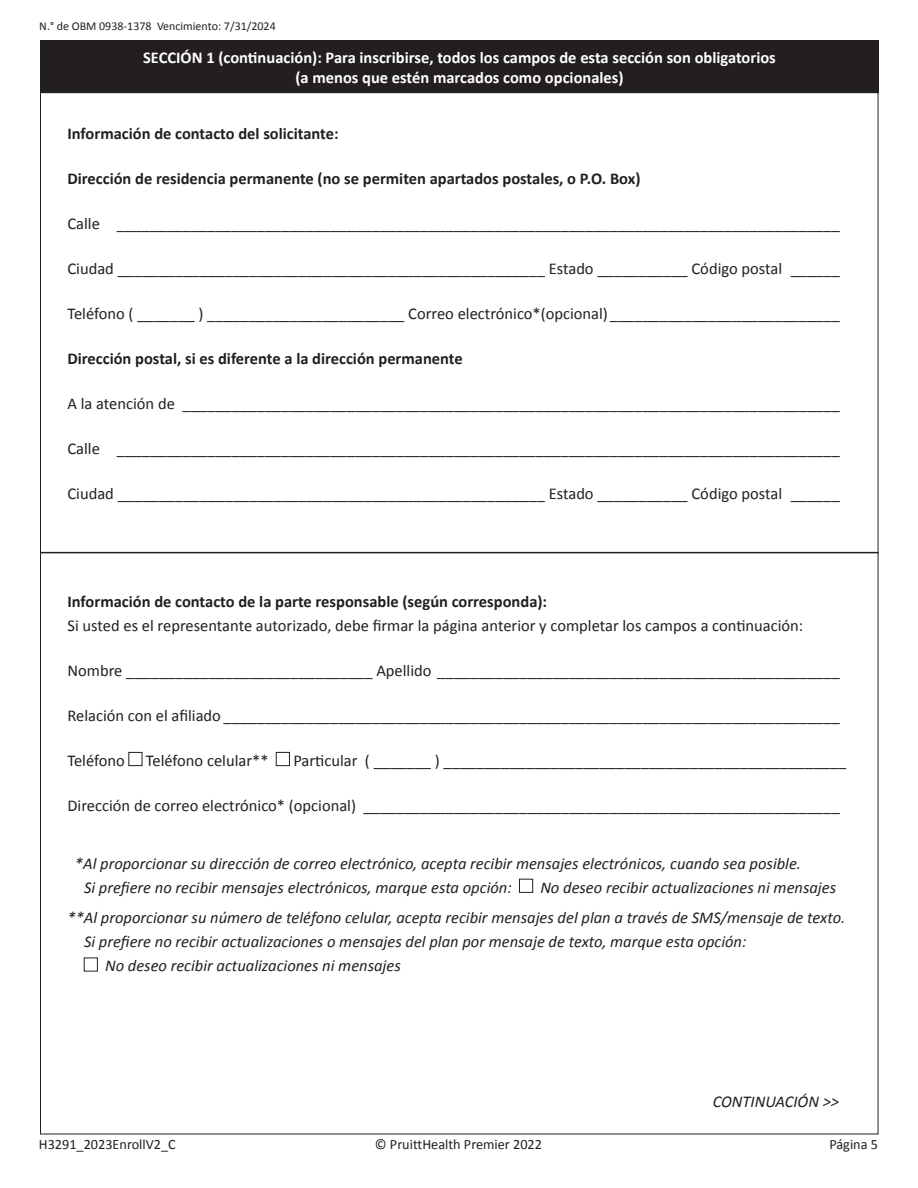
<style>
.page{position:relative;width:918px;height:1188px;background:#fff}
.page>*{position:absolute;margin:0;border:0;box-sizing:border-box;transform-origin:0 0}
.Body_Copy_9_11_5{font:16.5px "Calibri";color:#231f20}
.Body_Copy_9_11_5-2{font:italic 16.5px/24px "Calibri";color:#231f20}
.Body_Copy_9_11_5-3{font:700 16.5px "Calibri";color:#231f20}
.t1{font:700 16.5px/19.8px "Calibri";color:#fff;text-align:center}
.t2{font:14.25px "Calibri";color:#231f20}
.t3{font:12px "Calibri";color:#231f20}
</style>
<div class="page">
<hr style="left:40px;top:552px;width:839px;height:1px;background:#231f20">
<div style="left:129px;top:752px;width:13px;height:14px;border:1px solid #231f20"></div>
<div style="left:276px;top:752px;width:14px;height:14px;border:1px solid #231f20"></div>
<div style="left:519px;top:879px;width:14px;height:14px;border:1px solid #231f20"></div>
<div style="left:84px;top:958px;width:14px;height:13px;border:1px solid #231f20"></div>
<div style="left:41px;top:40px;width:837px;height:53px;background:#231f20"></div>
<p class="t3" style="left:39px;top:19px;width:238px">N.° de OBM 0938-1378 Vencimiento: 7/31/2024</p>
<p class="t1" style="left:143px;top:47px;width:634px">SECCIÓN 1 (continuación): Para inscribirse, todos los campos de esta sección son obligatorios (a menos que estén marcados como opcionales)</p>
<p class="Body_Copy_9_11_5-3" style="left:68px;top:122px;width:273px">Información de contacto del solicitante:</p>
<p class="Body_Copy_9_11_5-3" style="left:68px;top:167px;width:575px">Dirección de residencia permanente (no se permiten apartados postales, o P.O. Box)</p>
<p class="Body_Copy_9_11_5" style="left:68px;top:213px;width:774px">Calle ________________________________________________________________________________________</p>
<p class="Body_Copy_9_11_5" style="left:68px;top:258px;width:774px">Ciudad ____________________________________________________ Estado ___________ Código postal ______</p>
<p class="Body_Copy_9_11_5" style="left:68px;top:303px;width:774px">Teléfono ( _______ ) ________________________ Correo electrónico*(opcional)____________________________</p>
<p class="Body_Copy_9_11_5-3" style="left:68px;top:347px;width:397px">Dirección postal, si es diferente a la dirección permanente</p>
<p class="Body_Copy_9_11_5" style="left:68px;top:393px;width:774px">A la atención de ________________________________________________________________________________</p>
<p class="Body_Copy_9_11_5" style="left:68px;top:438px;width:774px">Calle ________________________________________________________________________________________</p>
<p class="Body_Copy_9_11_5" style="left:68px;top:483px;width:774px">Ciudad ____________________________________________________ Estado ___________ Código postal ______</p>
<p class="Body_Copy_9_11_5-3" style="left:68px;top:590px;width:481px">Información de contacto de la parte responsable (según corresponda):</p>
<p class="Body_Copy_9_11_5" style="left:68px;top:615px;width:737px">Si usted es el representante autorizado, debe firmar la página anterior y completar los campos a continuación:</p>
<p class="Body_Copy_9_11_5" style="left:68px;top:660px;width:774px">Nombre ______________________________ Apellido _________________________________________________</p>
<p class="Body_Copy_9_11_5" style="left:68px;top:705px;width:774px">Relación con el afiliado ___________________________________________________________________________</p>
<p class="Body_Copy_9_11_5" style="left:68px;top:750px;width:59px">Teléfono</p>
<p class="Body_Copy_9_11_5" style="left:146px;top:750px;width:124px">Teléfono celular**</p>
<p class="Body_Copy_9_11_5" style="left:293px;top:750px;width:554px">Particular ( _______ ) _________________________________________________</p>
<p class="Body_Copy_9_11_5" style="left:68px;top:795px;width:774px">Dirección de correo electrónico* (opcional) __________________________________________________________</p>
<p class="Body_Copy_9_11_5-2" style="left:84px;top:850px;width:719px;text-indent:-9px">*Al proporcionar su dirección de correo electrónico, acepta recibir mensajes electrónicos, cuando sea posible.<br>Si prefiere no recibir mensajes electrónicos, marque esta opción:</p>
<p class="Body_Copy_9_11_5-2" style="left:540px;top:874px;width:297px">No deseo recibir actualizaciones ni mensajes</p>
<p class="Body_Copy_9_11_5-2" style="left:68px;top:905px;width:779px">**Al proporcionar su número de teléfono celular, acepta recibir mensajes del plan a través de SMS/mensaje de texto.</p>
<p class="Body_Copy_9_11_5-2" style="left:84px;top:929px;width:664px">Si prefiere no recibir actualizaciones o mensajes del plan por mensaje de texto, marque esta opción:</p>
<p class="Body_Copy_9_11_5-2" style="left:105px;top:953px;width:297px">No deseo recibir actualizaciones ni mensajes</p>
<p class="Body_Copy_9_11_5-2" style="left:713px;top:1089px;width:128px">CONTINUACIÓN &gt;&gt;</p>
<p class="t2" style="left:39px;top:1135px;width:138px">H3291_2023EnrollV2_C</p>
<p class="t2" style="left:375px;top:1135px;width:169px">© PruittHealth Premier 2022</p>
<p class="t2" style="left:829px;top:1135px;width:50px">Página 5</p>
</div>
